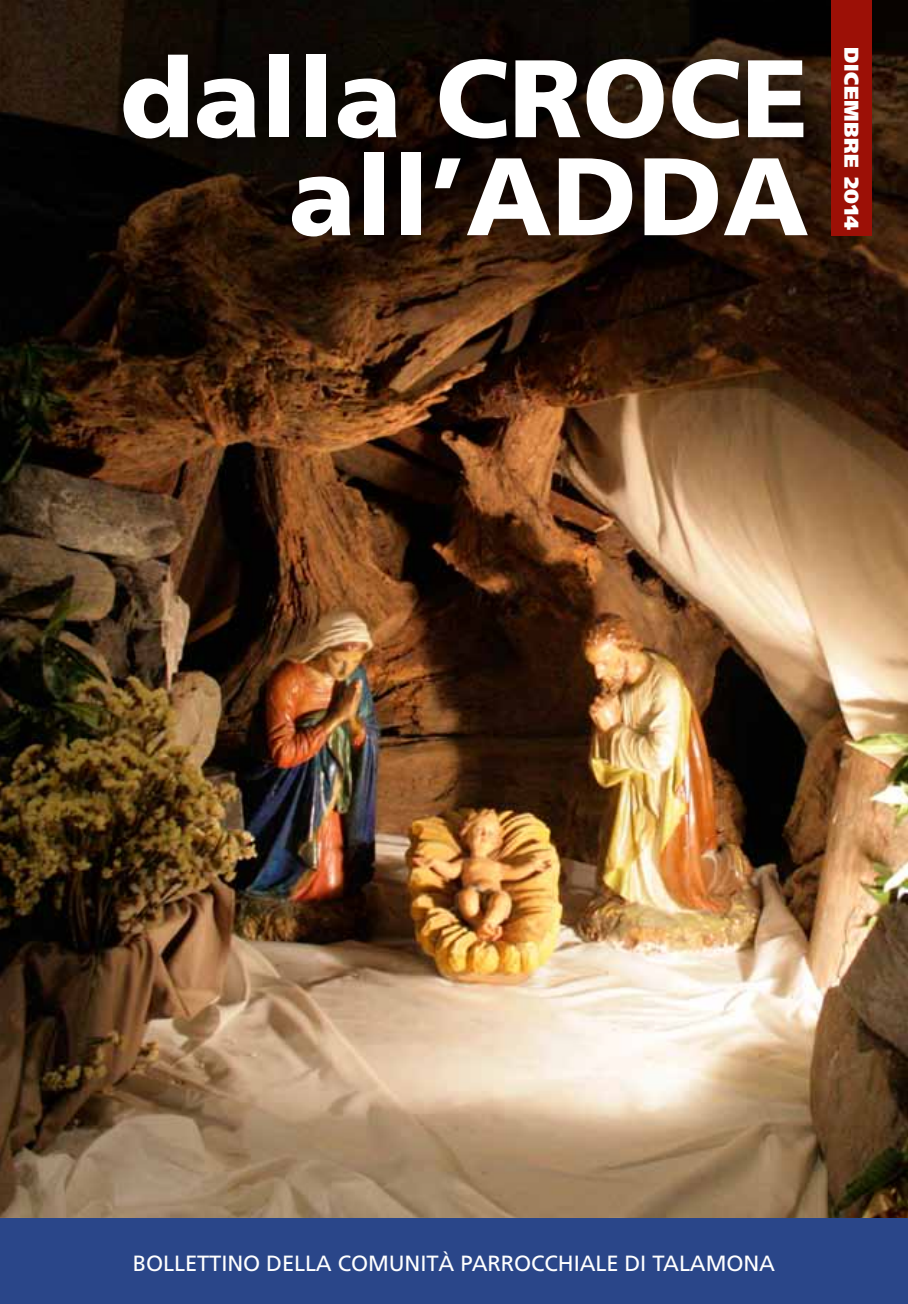
<style>
.page{position:relative;width:908px;height:1304px;background:#fff}
.page>*{position:absolute;margin:0;border:0;box-sizing:border-box;transform-origin:0 0}
.t1{font:900 110px/98px "Frutiger";color:#fff;text-align:right}
.t2{font:22px "Frutiger";letter-spacing:-.005em;color:#fff}
.t3{font:900 20px "Frutiger";letter-spacing:.03em;color:#fff}
</style>
<div class="page">
<img style="left:0;top:0;width:907px;height:1219px">
<div style="left:0;top:1219px;width:907px;height:85px;background:#2a4689"></div>
<div style="left:63px;top:0;width:802px;height:298px;background:#000;opacity:.6"></div>
<div style="left:830px;top:0;width:40px;height:235px;background:#9c1006"></div>
<h1 class="t1" style="left:120px;top:48px;width:689px">dalla CROCE all’ADDA</h1>
<p class="t3" style="left:863px;top:47px;width:184px;rotate:90deg">dicembre 2014</p>
<p class="t2" style="left:133px;top:1250px;width:643px">BOLLETTINO DELLA COMUNITÀ PARROCCHIALE DI TALAMONA</p>
</div>
